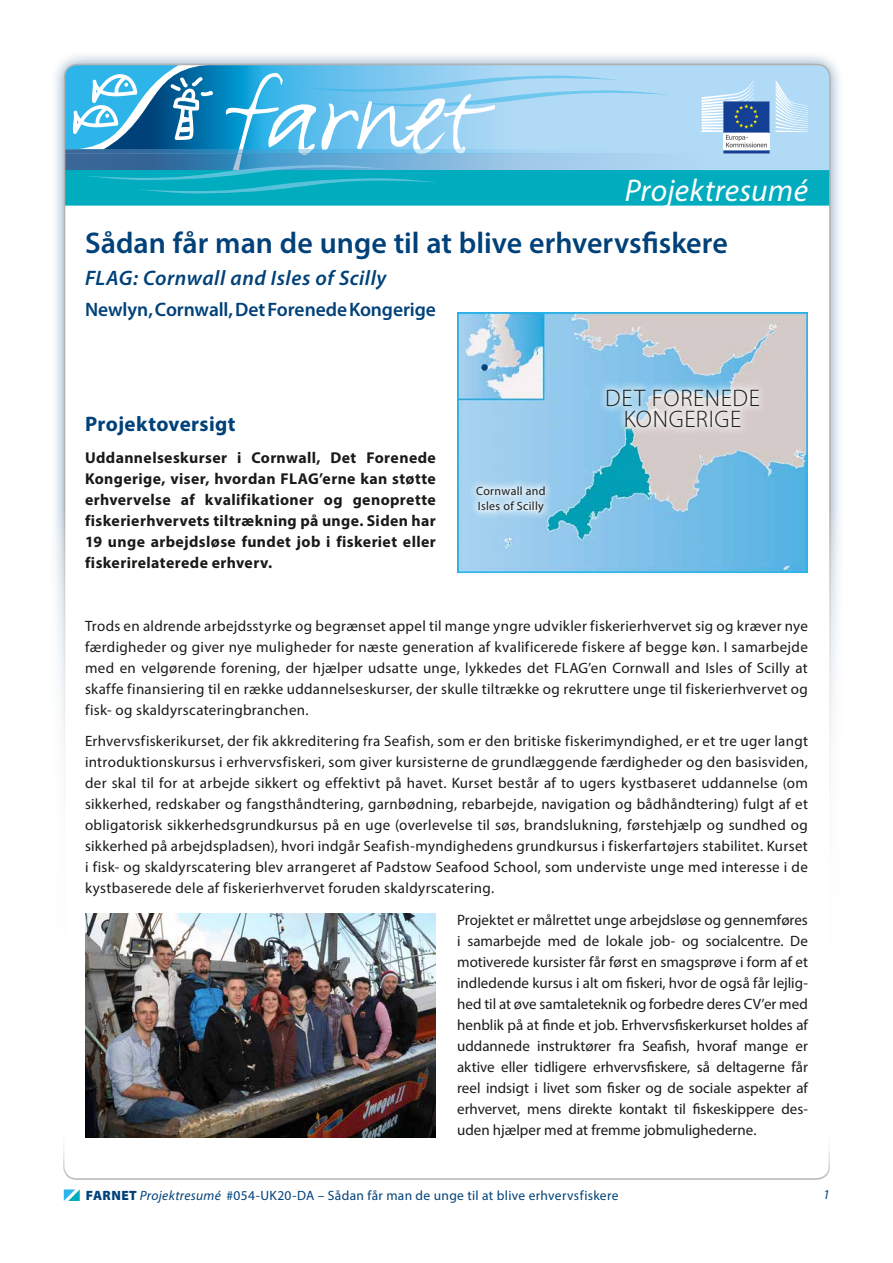
<style>
.page{position:relative;width:893px;height:1263px;background:#fff}
.page>*{position:absolute;margin:0;border:0;box-sizing:border-box;transform-origin:0 0}
.t1{font:italic 31.5px "Myriad Pro";letter-spacing:.01em;color:#fff}
.t2{font:600 30px "Myriad Pro";color:#004179}
.t3{font:300 24px/21px "Myriad Pro";letter-spacing:.03em;color:#1a1a18;text-align:center}
.t4{font:italic 600 21px "Myriad Pro";letter-spacing:.025em;color:#004179}
.t5{font:700 21px "Myriad Pro";letter-spacing:.02em;color:#004179}
.t6{font:600 19.5px "Myriad Pro";letter-spacing:-.005em;color:#004179}
.t7{font:700 15.75px/21px "Myriad Pro";letter-spacing:.025em;color:#1a1a18;text-align:justify}
.t8{font:15px/21px "Myriad Pro";letter-spacing:.015em;color:#1a1a18;text-align:justify}
.t9{font:13.5px "Myriad Pro";letter-spacing:.025em;color:#004179}
.t10{font:italic 13.5px "Myriad Pro";color:#004179}
.t11{font:12px/15px "Myriad Pro";letter-spacing:.025em;color:#1a1a18}
.s1{font-weight:900}
.s2{font-style:italic}
</style>
<div class="page">
<div style="left:49px;top:49px;width:796px;height:1166px;background:#004179;opacity:.5"></div>
<div style="left:65px;top:65px;width:765px;height:1135px;background:#fff;border-radius:13px"></div>
<div style="left:670px;top:65px;width:160px;height:105px;background:#b0daf6"></div>
<div style="left:65px;top:154px;width:638px;height:17px;background:#aed8f4"></div>
<hr style="left:65px;top:150px;width:638px;height:4px;background:#b0daf6">
<div style="left:65px;top:170px;width:765px;height:36px;background:#00acbd;border:2px solid #00acbd"></div>
<div style="left:0;top:510px;width:893px;height:753px;background:#fff"></div>
<svg style="left:65px;top:65px;width:605px;height:132px"></svg>
<svg style="left:63px;top:1137px;width:767px;height:43px"></svg>
<svg style="left:64px;top:1189px;width:16px;height:12px"></svg>
<img style="left:85px;top:913px;width:351px;height:224px">
<img style="left:460px;top:315px;width:345px;height:255px">
<div style="left:457px;top:312px;width:351px;height:261px;border:2px solid #2db4e9"></div>
<svg style="left:468px;top:477px;width:86px;height:44px;background:#b7daf1"></svg>
<svg style="left:598px;top:380px;width:170px;height:56px;background:#c5d5e1"></svg>
<svg style="left:776px;top:80px;width:32px;height:52px;background:#c5e3f8"></svg>
<svg style="left:702px;top:80px;width:67px;height:74px"></svg>
<h1 class="t1" style="left:625px;top:171px;width:185px">Projektresumé</h1>
<h2 class="t2" style="left:85px;top:223px;width:645px">Sådan får man de unge til at blive erhvervsfiskere</h2>
<h3 class="t4" style="left:85px;top:265px;width:303px">FLAG: Cornwall and Isles of Scilly</h3>
<h3 class="t6" style="left:85px;top:297px;width:352px">Newlyn, Cornwall, Det Forenede Kongerige</h3>
<h3 class="t5" style="left:85px;top:410px;width:152px">Projektoversigt</h3>
<p class="t7" style="left:85px;top:446px;width:352px">Uddannelseskurser i Cornwall, Det Forenede Kongerige, viser, hvordan FLAG’erne kan støtte erhvervelse af kvalifikationer og genoprette fiskerierhvervets tiltrækning på unge. Siden har 19 unge arbejdsløse fundet job i fiskeriet eller fiskerirelaterede erhverv.</p>
<p class="t11" style="left:476px;top:483px;width:71px">Cornwall and<br>Isles of Scilly</p>
<h3 class="t3" style="left:605px;top:387px;width:156px">DET FORENEDE<br>KONGERIGE</h3>
<p class="t8" style="left:85px;top:615px;width:724px">Trods en aldrende arbejdsstyrke og begrænset appel til mange yngre udvikler fiskerierhvervet sig og kræver nye færdigheder og giver nye muligheder for næste generation af kvalificerede fiskere af begge køn. I samarbejde med en velgørende forening, der hjælper udsatte unge, lykkedes det FLAG’en Cornwall and Isles of Scilly at skaffe finansiering til en række uddannelseskurser, der skulle tiltrække og rekruttere unge til fiskerierhvervet og fisk- og skaldyrscateringbranchen.</p>
<p class="t8" style="left:85px;top:730px;width:724px">Erhvervsfiskerikurset, der fik akkreditering fra Seafish, som er den britiske fiskerimyndighed, er et tre uger langt introduktionskursus i erhvervsfiskeri, som giver kursisterne de grundlæggende færdigheder og den basisviden, der skal til for at arbejde sikkert og effektivt på havet. Kurset består af to ugers kystbaseret uddannelse (om sikkerhed, redskaber og fangsthåndtering, garnbødning, rebarbejde, navigation og bådhåndtering) fulgt af et obligatorisk sikkerhedsgrundkursus på en uge (overlevelse til søs, brandslukning, førstehjælp og sundhed og sikkerhed på arbejdspladsen), hvori indgår Seafish-myndighedens grundkursus i fiskerfartøjers stabilitet. Kurset i fisk- og skaldyrscatering blev arrangeret af Padstow Seafood School, som underviste unge med interesse i de kystbaserede dele af fiskerierhvervet foruden skaldyrscatering.</p>
<p class="t8" style="left:457px;top:909px;width:352px">Projektet er målrettet unge arbejdsløse og gennemføres i samarbejde med de lokale job- og socialcentre. De motiverede kursister får først en smagsprøve i form af et indledende kursus i alt om fiskeri, hvor de også får lejlig&shy;hed til at øve samtaleteknik og forbedre deres CV’er med henblik på at finde et job. Erhvervsfiskerkurset holdes af uddannede instruktører fra Seafish, hvoraf mange er aktive eller tidligere erhvervsfiskere, så deltagerne får reel indsigt i livet som fisker og de sociale aspekter af erhvervet, mens direkte kontakt til fiskeskippere des&shy;uden hjælper med at fremme jobmulighederne.</p>
<p class="t9" style="left:86px;top:1187px;width:534px"><span class="s1">FARNET</span> <span class="s2">Projektresumé</span> #054-UK20-DA – Sådan får man de unge til at blive erhvervsfiskere</p>
<p class="t10" style="left:823px;top:1186px;width:8px">1</p>
</div>
